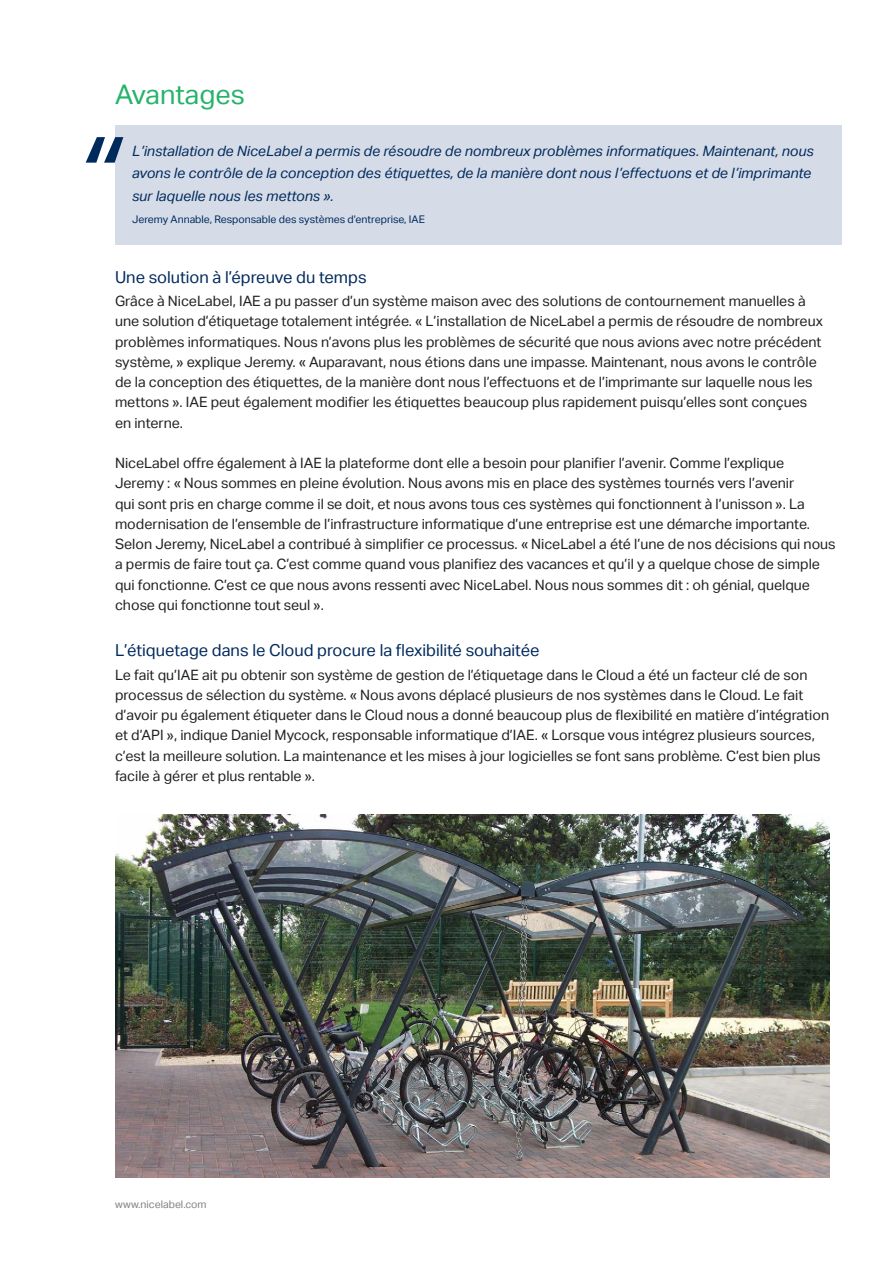
<style>
.page{position:relative;width:893px;height:1263px;background:#fff}
.page>*{position:absolute;margin:0;border:0;box-sizing:border-box;transform-origin:0 0}
.Headline-2{font:27px "Aktiv Grotesk";color:#24b369}
.Headline-4{font:16.5px "Aktiv Grotesk";color:#00295c}
.Body{font:14.25px/20.2px "Aktiv Grotesk";color:#231f20}
.Body-citat{font:italic 14.25px/22.5px "Aktiv Grotesk";color:#00295c}
.Citat-podpis{font:10.5px "Aktiv Grotesk";color:#00295c}
.t1{font:10.5px "Aktiv Grotesk";color:#808285}
</style>
<div class="page">
<div style="left:115px;top:125px;width:726px;height:120px;background:#d5dce8"></div>
<svg style="left:86px;top:137px;width:37px;height:26px"></svg>
<img style="left:115px;top:815px;width:714px;height:363px">
<p class="Headline-2" style="left:115px;top:79px;width:131px">Avantages</p>
<p class="Body-citat" style="left:132px;top:140px;width:683px">L’installation de NiceLabel a permis de résoudre de nombreux problèmes informatiques. Maintenant, nous avons le contrôle de la conception des étiquettes, de la manière dont nous l’effectuons et de l’imprimante sur laquelle nous les mettons ».</p>
<p class="Citat-podpis" style="left:132px;top:214px;width:294px">Jeremy Annable, Responsable des systèmes d’entreprise, IAE</p>
<p class="Headline-4" style="left:115px;top:267px;width:253px">Une solution à l’épreuve du temps</p>
<p class="Body" style="left:115px;top:291px;width:709px">Grâce à NiceLabel, IAE a pu passer d’un système maison avec des solutions de contournement manuelles à une solution d’étiquetage totalement intégrée. « L’installation de NiceLabel a permis de résoudre de nombreux problèmes informatiques. Nous n’avons plus les problèmes de sécurité que nous avions avec notre précédent système, » explique Jeremy. « Auparavant, nous étions dans une impasse. Maintenant, nous avons le contrôle de la conception des étiquettes, de la manière dont nous l’effectuons et de l’imprimante sur laquelle nous les mettons ». IAE peut également modifier les étiquettes beaucoup plus rapidement puisqu’elles sont conçues en interne.</p>
<p class="Body" style="left:115px;top:453px;width:722px">NiceLabel offre également à IAE la plateforme dont elle a besoin pour planifier l’avenir. Comme l’explique Jeremy : « Nous sommes en pleine évolution. Nous avons mis en place des systèmes tournés vers l’avenir<br>qui sont pris en charge comme il se doit, et nous avons tous ces systèmes qui fonctionnent à l’unisson ». La modernisation de l’ensemble de l’infrastructure informatique d’une entreprise est une démarche importante.<br>Selon Jeremy, NiceLabel a contribué à simplifier ce processus. « NiceLabel a été l’une de nos décisions qui nous a permis de faire tout ça. C’est comme quand vous planifiez des vacances et qu’il y a quelque chose de simple qui fonctionne. C’est ce que nous avons ressenti avec NiceLabel. Nous nous sommes dit : oh génial, quelque chose qui fonctionne tout seul ».</p>
<p class="Headline-4" style="left:115px;top:641px;width:426px">L’étiquetage dans le Cloud procure la flexibilité souhaitée</p>
<p class="Body" style="left:115px;top:665px;width:716px">Le fait qu’IAE ait pu obtenir son système de gestion de l’étiquetage dans le Cloud a été un facteur clé de son processus de sélection du système. « Nous avons déplacé plusieurs de nos systèmes dans le Cloud. Le fait d’avoir pu également étiqueter dans le Cloud nous a donné beaucoup plus de flexibilité en matière d’intégration et d’API », indique Daniel Mycock, responsable informatique d’IAE. « Lorsque vous intégrez plusieurs sources, c’est la meilleure solution. La maintenance et les mises à jour logicielles se font sans problème. C’est bien plus facile à gérer et plus rentable ».</p>
<p class="t1" style="left:115px;top:1199px;width:93px">www.nicelabel.com</p>
</div>
